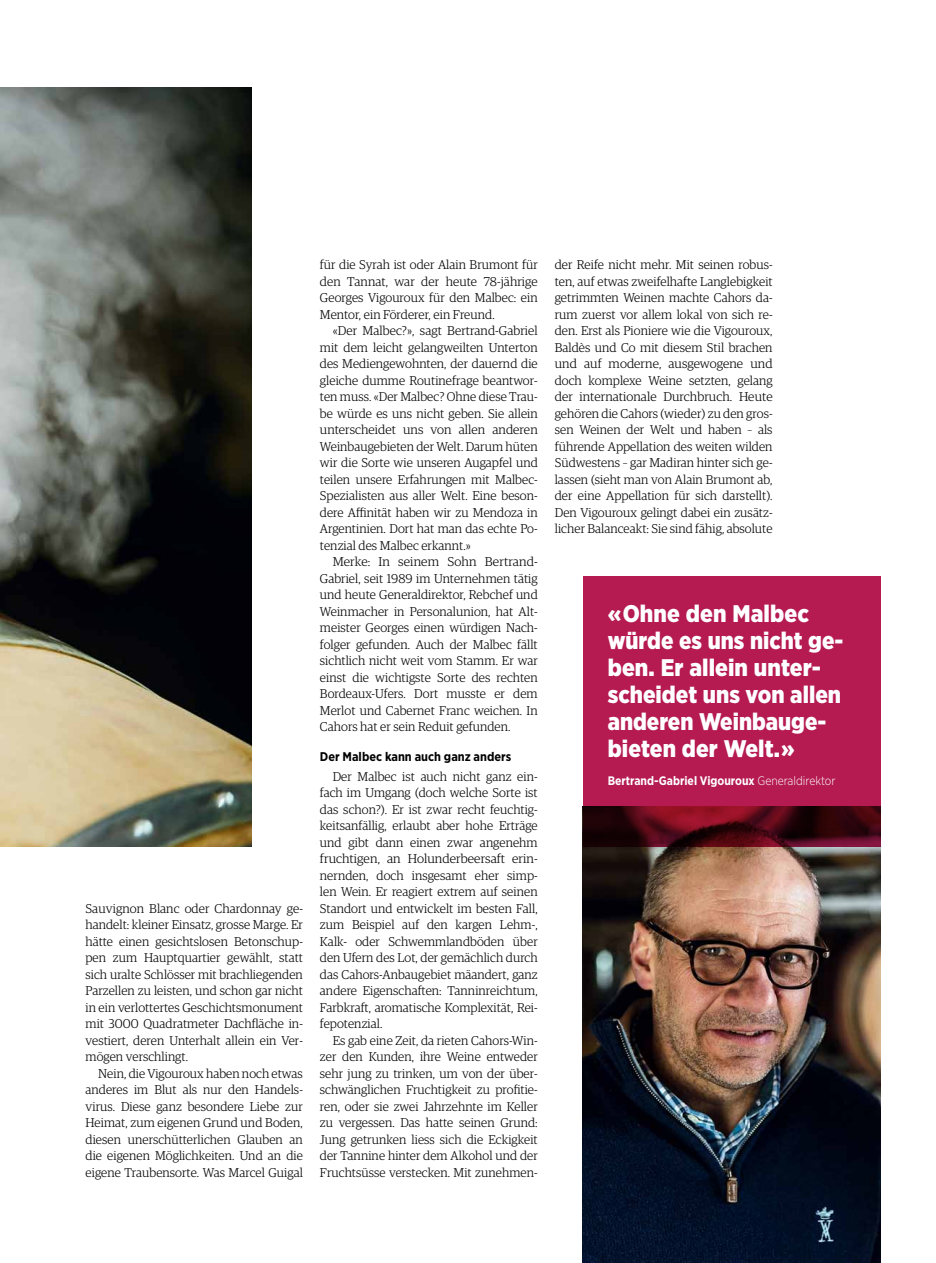
<style>
.page{position:relative;width:936px;height:1263px;background:#fff}
.page>*{position:absolute;margin:0;border:0;box-sizing:border-box;transform-origin:0 0}
.t1{font:900 24px/27px "Gotham Narrow";color:#fff}
.t2{font:300 12.75px/16.5px "Guardian Egyp";letter-spacing:.005em;color:#000;text-align:justify}
.t3{font:700 12.6px "Gotham Narrow";color:#000}
.t4{font:700 12.3px "Gotham Narrow";color:#fff}
.s1{font-weight:300}
</style>
<div class="page">
<img style="left:0;top:88px;width:251px;height:759px">
<img style="left:583px;top:847px;width:297px;height:416px">
<svg style="left:583px;top:576px;width:297px;height:271px;background:#a41847"></svg>
<p class="t2" style="left:85px;top:899px;width:219px">Sauvignon Blanc oder Chardonnay ge&shy;handelt: kleiner Einsatz, grosse Marge. Er hätte einen gesichtslosen Betonschup&shy;pen zum Hauptquartier gewählt, statt sich uralte Schlösser mit brachliegenden Parzellen zu leisten, und schon gar nicht in ein verlottertes Geschichtsmonument mit 3000 Quadratmeter Dachfläche in&shy;vestiert, deren Unterhalt allein ein Ver&shy;mögen verschlingt.</p>
<p class="t2" style="left:85px;top:1064px;width:219px;text-indent:13px">Nein, die Vigouroux haben noch etwas anderes im Blut als nur den Handels&shy;virus. Diese ganz besondere Liebe zur Heimat, zum eigenen Grund und Boden, diesen unerschütterlichen Glauben an die eigenen Möglichkeiten. Und an die eigene Traubensorte. Was Marcel Guigal</p>
<p class="t2" style="left:320px;top:256px;width:219px">für die Syrah ist oder Alain Brumont für den Tannat, war der heute 78-jährige Georges Vigouroux für den Malbec: ein Mentor, ein Förderer, ein Freund.</p>
<p class="t2" style="left:320px;top:322px;width:219px;text-indent:13px">«Der Malbec?», sagt Bertrand-Gabriel mit dem leicht gelangweilten Unterton des Mediengewohnten, der dauernd die gleiche dumme Routinefrage beantwor&shy;ten muss. «Der Malbec? Ohne diese Trau&shy;be würde es uns nicht geben. Sie allein unterscheidet uns von allen anderen Weinbaugebieten der Welt. Darum hüten wir die Sorte wie unseren Augapfel und teilen unsere Erfahrungen mit Malbec-Spezialisten aus aller Welt. Eine beson&shy;dere Affinität haben wir zu Mendoza in Argentinien. Dort hat man das echte Po&shy;tenzial des Malbec erkannt.»</p>
<p class="t2" style="left:320px;top:553px;width:219px;text-indent:13px">Merke: In seinem Sohn Bertrand-Gabriel, seit 1989 im Unternehmen tätig und heute Generaldirektor, Rebchef und Weinmacher in Personalunion, hat Alt&shy;meister Georges einen würdigen Nach&shy;folger gefunden. Auch der Malbec fällt sichtlich nicht weit vom Stamm. Er war einst die wichtigste Sorte des rechten Bordeaux-Ufers. Dort musste er dem Merlot und Cabernet Franc weichen. In Cahors hat er sein Reduit gefunden.</p>
<p class="t3" style="left:320px;top:749px;width:193px">Der Malbec kann auch ganz anders</p>
<p class="t2" style="left:320px;top:767px;width:219px;text-indent:13px">Der Malbec ist auch nicht ganz ein&shy;fach im Umgang (doch welche Sorte ist das schon?). Er ist zwar recht feuchtig&shy;keitsanfällig, erlaubt aber hohe Erträge und gibt dann einen zwar angenehm fruchtigen, an Holunderbeersaft erin&shy;nernden, doch insgesamt eher simp&shy;len Wein. Er reagiert extrem auf seinen Standort und entwickelt im besten Fall, zum Beispiel auf den kargen Lehm-, Kalk- oder Schwemmlandböden über den Ufern des Lot, der gemächlich durch das Cahors-Anbaugebiet mäandert, ganz andere Eigenschaften: Tanninreichtum, Farbkraft, aromatische Komplexität, Rei&shy;fepotenzial.</p>
<p class="t2" style="left:320px;top:1031px;width:219px;text-indent:13px">Es gab eine Zeit, da rieten Cahors-Win&shy;zer den Kunden, ihre Weine entweder sehr jung zu trinken, um von der über&shy;schwänglichen Fruchtigkeit zu profitie&shy;ren, oder sie zwei Jahrzehnte im Keller zu vergessen. Das hatte seinen Grund:<br>Jung getrunken liess sich die Eckigkeit der Tannine hinter dem Alkohol und der Fruchtsüsse verstecken. Mit zunehmen-</p>
<p class="t2" style="left:554px;top:256px;width:219px">der Reife nicht mehr. Mit seinen robus&shy;ten, auf etwas zweifelhafte Langlebigkeit getrimmten Weinen machte Cahors da&shy;rum zuerst vor allem lokal von sich re&shy;den. Erst als Pioniere wie die Vigouroux, Baldès und Co mit diesem Stil brachen und auf moderne, ausgewogene und doch komplexe Weine setzten, gelang der internationale Durchbruch. Heute gehören die Cahors (wieder) zu den gros&shy;sen Weinen der Welt und haben – als führende Appellation des weiten wilden Südwestens – gar Madiran hinter sich ge&shy;lassen (sieht man von Alain Brumont ab, der eine Appellation für sich darstellt).<br>Den Vigouroux gelingt dabei ein zusätz&shy;licher Balanceakt: Sie sind fähig, absolute</p>
<h1 class="t1" style="left:607px;top:599px;width:237px">«Ohne den Malbec würde es uns nicht ge&shy;ben. Er allein unter&shy;scheidet uns von allen anderen Weinbauge&shy;bieten der Welt.»</h1>
<p class="t4" style="left:607px;top:773px;width:229px">Bertrand-Gabriel Vigouroux <span class="s1">Generaldirektor</span></p>
</div>
